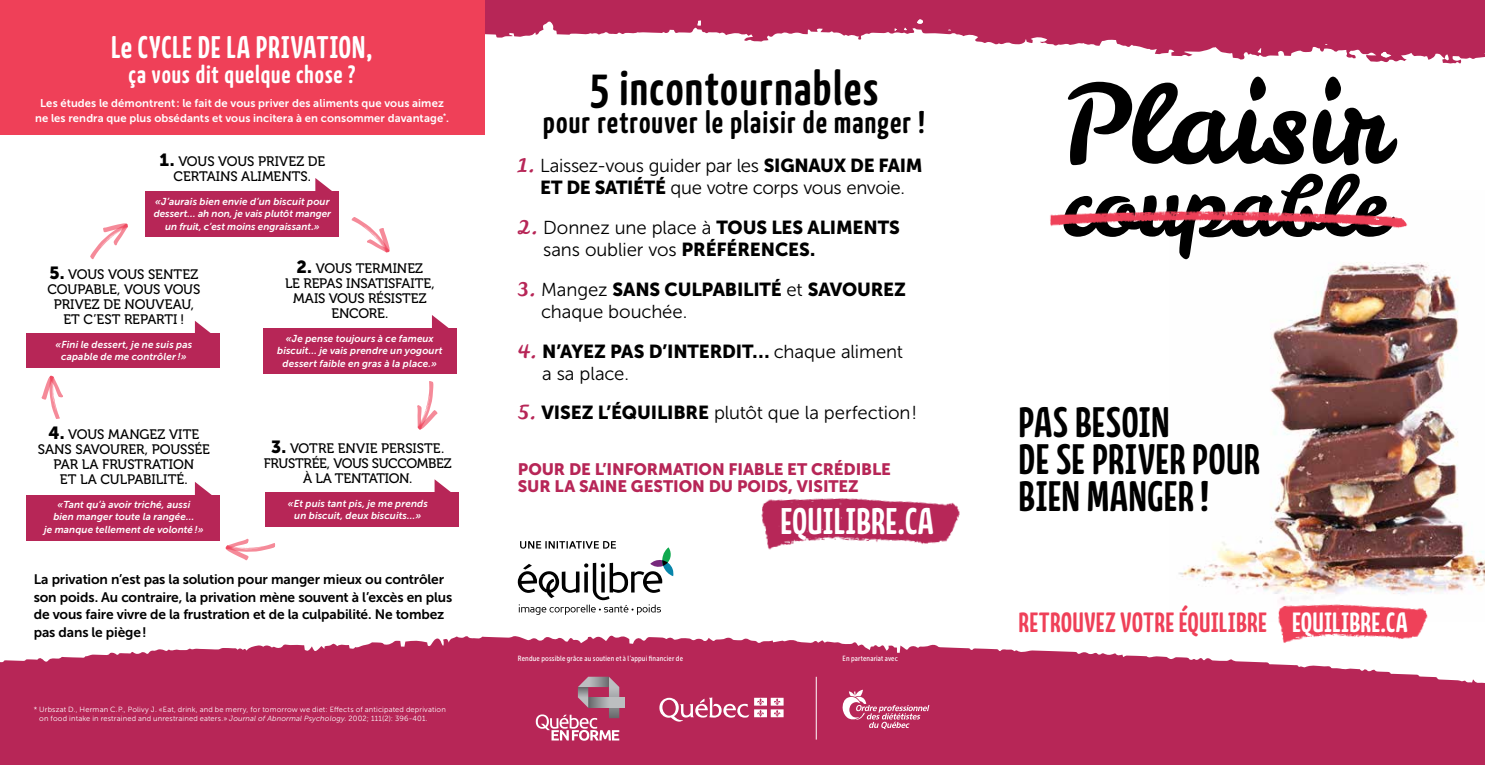
<style>
.page{position:relative;width:1485px;height:765px;background:#fff}
.page>*{position:absolute;margin:0;border:0;box-sizing:border-box;transform-origin:0 0}
.t1{font:108.5px "Leckerli One";color:#000}
.t2{font:83.88px "Leckerli One";color:#000}
.t3{font:700 48.75px "Kava Pro";letter-spacing:.035em;color:#000}
.t4{font:700 42.5px/37.5px "Kava Pro";letter-spacing:.005em;color:#000}
.t5{font:700 37px "Kava Pro";letter-spacing:.005em;color:#fff}
.t6{font:700 31.25px "Kava Pro";letter-spacing:.035em;color:#000}
.t7{font:700 31.25px "Kava Pro";letter-spacing:.015em;color:#fff}
.t8{font:700 27.88px "Kava Pro";letter-spacing:.01em;color:#ef4058}
.t9{font:700 25px "Kava Pro";letter-spacing:.035em;color:#fff}
.t10{font:18.75px/22.5px "Museo Sans 300";letter-spacing:-.015em;color:#000;text-align:center}
.t11{font:18.75px "Museo Sans 900";letter-spacing:-.01em;color:#000}
.t12{font:16.5px/17.9px "Museo Sans 900";letter-spacing:-.005em;color:#b72657}
.t13{font:13.75px/15px "Museo 500";letter-spacing:-.01em;color:#000;text-align:center}
.t14{font:13.75px/17.5px "Museo Sans 700";letter-spacing:-.01em;color:#000}
.t15{font:11.25px/15px "Museo Sans 700";letter-spacing:.01em;color:#fff;text-align:center}
.t16{font:italic 10px/12.5px "Museo Sans 700";letter-spacing:.01em;color:#fff;text-align:center}
.t17{font:7.5px/8.8px "Museo Sans 300";letter-spacing:.02em;color:#fff}
.t18{font:7.5px "Museo Sans Cond 500";letter-spacing:.025em;color:#fff}
.s1{font-family:"Museo Sans 900";font-size:17.5px}
.s2{font-style:italic}
.s3{font-family:"Leckerli One";color:#b72657}
.s4{font-family:"Museo Sans 900"}
.s5{font-family:"Museo Sans 300"}
.s6{color:#fff}
</style>
<div class="page">
<svg style="left:484px;top:0;width:1001px;height:100px"></svg>
<svg style="left:1381px;top:51px;width:10px;height:7px"></svg>
<svg style="left:917px;top:19px;width:6px;height:5px"></svg>
<svg style="left:698px;top:21px;width:3px;height:4px"></svg>
<svg style="left:1258px;top:48px;width:3px;height:5px"></svg>
<div style="left:0;top:0;width:484px;height:135px;background:#ef4058"></div>
<svg style="left:0;top:635px;width:1485px;height:130px;fill:#b72657"></svg>
<svg style="left:351px;top:217px;width:39px;height:36px"></svg>
<svg style="left:417px;top:381px;width:21px;height:49px"></svg>
<svg style="left:41px;top:375px;width:22px;height:44px"></svg>
<svg style="left:90px;top:223px;width:38px;height:37px"></svg>
<svg style="left:225px;top:510px;width:51px;height:51px"></svg>
<img style="left:1178px;top:262px;width:307px;height:330px">
<img style="left:1050px;top:211px;width:358px;height:18px">
<img style="left:1268px;top:579px;width:168px;height:88px">
<img style="left:761px;top:498px;width:199px;height:52px">
<svg style="left:843px;top:690px;width:86px;height:39px"></svg>
<svg style="left:518px;top:541px;width:155px;height:74px"></svg>
<svg style="left:659px;top:697px;width:125px;height:25px"></svg>
<div style="left:588px;top:697px;width:37px;height:11px;background:#bcbec0"></div>
<svg style="left:536px;top:677px;width:83px;height:64px"></svg>
<div style="left:145px;top:191px;width:194px;height:46px;background:#b72657"></div>
<svg style="left:315px;top:178px;width:17px;height:13px"></svg>
<div style="left:263px;top:328px;width:194px;height:46px;background:#b72657"></div>
<svg style="left:432px;top:315px;width:17px;height:13px"></svg>
<div style="left:266px;top:492px;width:193px;height:35px;background:#b72657"></div>
<svg style="left:435px;top:479px;width:16px;height:13px"></svg>
<div style="left:26px;top:495px;width:194px;height:46px;background:#b72657"></div>
<svg style="left:195px;top:482px;width:17px;height:13px"></svg>
<div style="left:26px;top:334px;width:194px;height:34px;background:#b72657"></div>
<svg style="left:195px;top:321px;width:20px;height:13px"></svg>
<hr style="left:816px;top:677px;width:1px;height:63px;background:#fff">
<h3 class="t7" style="left:111px;top:28px;width:263px">Le CYCLE DE LA PRIVATION,</h3>
<h3 class="t9" style="left:129px;top:59px;width:228px">ça vous dit quelque chose ?</h3>
<p class="t15" style="left:35px;top:95px;width:415px">Les études le démontrent: le fait de vous priver des aliments que vous aimez ne les rendra que plus obsédants et vous incitera à en consommer davantage<sup>*</sup>.</p>
<h3 class="t13" style="left:160px;top:154px;width:167px"><span class="s1">1.</span> VOUS VOUS PRIVEZ DE<br>CERTAINS ALIMENTS.</h3>
<p class="t16" style="left:154px;top:195px;width:179px">« J’aurais bien envie d’un biscuit pour dessert… ah non, je vais plutôt manger un fruit, c’est moins engraissant. »</p>
<h3 class="t13" style="left:285px;top:261px;width:151px"><span class="s1">2.</span> VOUS TERMINEZ<br>LE REPAS INSATISFAITE,<br>MAIS VOUS RÉSISTEZ<br>ENCORE.</h3>
<p class="t16" style="left:277px;top:332px;width:167px">« Je pense toujours à ce fameux biscuit… je vais prendre un yogourt dessert faible en gras à la place. »</p>
<h3 class="t13" style="left:48px;top:267px;width:154px"><span class="s1">5.</span> VOUS VOUS SENTEZ<br>COUPABLE, VOUS VOUS<br>PRIVEZ DE NOUVEAU,<br>ET C’EST REPARTI !</h3>
<p class="t16" style="left:56px;top:338px;width:138px">« Fini le dessert, je ne suis pas capable de me contrôler ! »</p>
<h3 class="t13" style="left:38px;top:427px;width:174px"><span class="s1">4.</span> VOUS MANGEZ VITE<br>SANS SAVOURER, POUSSÉE<br>PAR LA FRUSTRATION<br>ET LA CULPABILITÉ.</h3>
<p class="t16" style="left:44px;top:498px;width:161px">« Tant qu’à avoir triché, aussi<br>bien manger toute la rangée…<br>je manque tellement de volonté ! »</p>
<h3 class="t13" style="left:264px;top:441px;width:189px"><span class="s1">3.</span> VOTRE ENVIE PERSISTE.<br>FRUSTRÉE, VOUS SUCCOMBEZ<br>À LA TENTATION.</h3>
<p class="t16" style="left:288px;top:497px;width:142px">« Et puis tant pis, je me prends un biscuit, deux biscuits… »</p>
<h3 class="t14" style="left:34px;top:571px;width:420px">La privation n’est pas la solution pour manger mieux ou contrôler son poids. Au contraire, la privation mène souvent à l’excès en plus de vous faire vivre de la frustration et de la culpabilité. Ne tombez pas dans le piège !</h3>
<p class="t17" style="left:39px;top:705px;width:408px;text-indent:-6px">* Urbszat D., Herman C.P., Polivy J. « Eat, drink, and be merry, for tomorrow we diet: Effects of anticipated deprivation on food intake in restrained and unrestrained eaters. » <span class="s2">Journal of Abnormal Psychology.</span> 2002; 111(2): 396-401.</p>
<h3 class="t3" style="left:590px;top:57px;width:291px">5 incontournables</h3>
<h3 class="t6" style="left:543px;top:102px;width:384px">pour retrouver le plaisir de manger !</h3>
<h3 class="t10" style="left:518px;top:154px;width:406px"><span class="s3">1.</span> Laissez-vous guider par les <span class="s4">SIGNAUX DE FAIM<br>ET DE SATIÉTÉ</span> que votre corps vous envoie.</h3>
<h3 class="t10" style="left:543px;top:216px;width:358px;text-align:left;text-indent:-25px"><span class="s3">2.</span> Donnez une place à <span class="s4">TOUS LES ALIMENTS </span>sans oublier vos <span class="s4">PRÉFÉRENCES.</span></h3>
<h3 class="t11" style="left:518px;top:279px;width:390px"><span class="s3">3.</span> <span class="s5">Mangez</span> SANS CULPABILITÉ <span class="s5">et</span> SAVOUREZ</h3>
<h3 class="t10" style="left:541px;top:301px;width:148px">chaque bouchée.</h3>
<h3 class="t11" style="left:518px;top:340px;width:387px"><span class="s3">4.</span> N’AYEZ PAS D’INTERDIT… <span class="s5">chaque aliment</span></h3>
<h3 class="t10" style="left:542px;top:363px;width:88px">a sa place.</h3>
<h3 class="t10" style="left:518px;top:402px;width:401px"><span class="s3">5.</span> <span class="s4">VISEZ L’ÉQUILIBRE</span> plutôt que la perfection !</h3>
<h3 class="t12" style="left:518px;top:460px;width:375px">POUR DE L’INFORMATION FIABLE ET CRÉDIBLE<br>SUR LA SAINE GESTION DU POIDS, VISITEZ</h3>
<h3 class="t5" style="left:780px;top:498px;width:155px">EQUILIBRE.CA</h3>
<p class="t18" style="left:518px;top:654px;width:167px">Rendue possible grâce au soutien et à l’appui financier de</p>
<p class="t18" style="left:843px;top:654px;width:57px">En partenariat avec</p>
<h1 class="t1" style="left:1061px;top:52px;width:329px">Plaisir</h1>
<h2 class="t2" style="left:1062px;top:150px;width:328px">coupable</h2>
<h3 class="t4" style="left:1019px;top:403px;width:243px">PAS BESOIN<br>DE SE PRIVER POUR<br>BIEN MANGER!</h3>
<h3 class="t8" style="left:1019px;top:605px;width:391px">RETROUVEZ VOTRE ÉQUILIBRE <span class="s6">EQUILIBRE.CA</span></h3>
</div>
